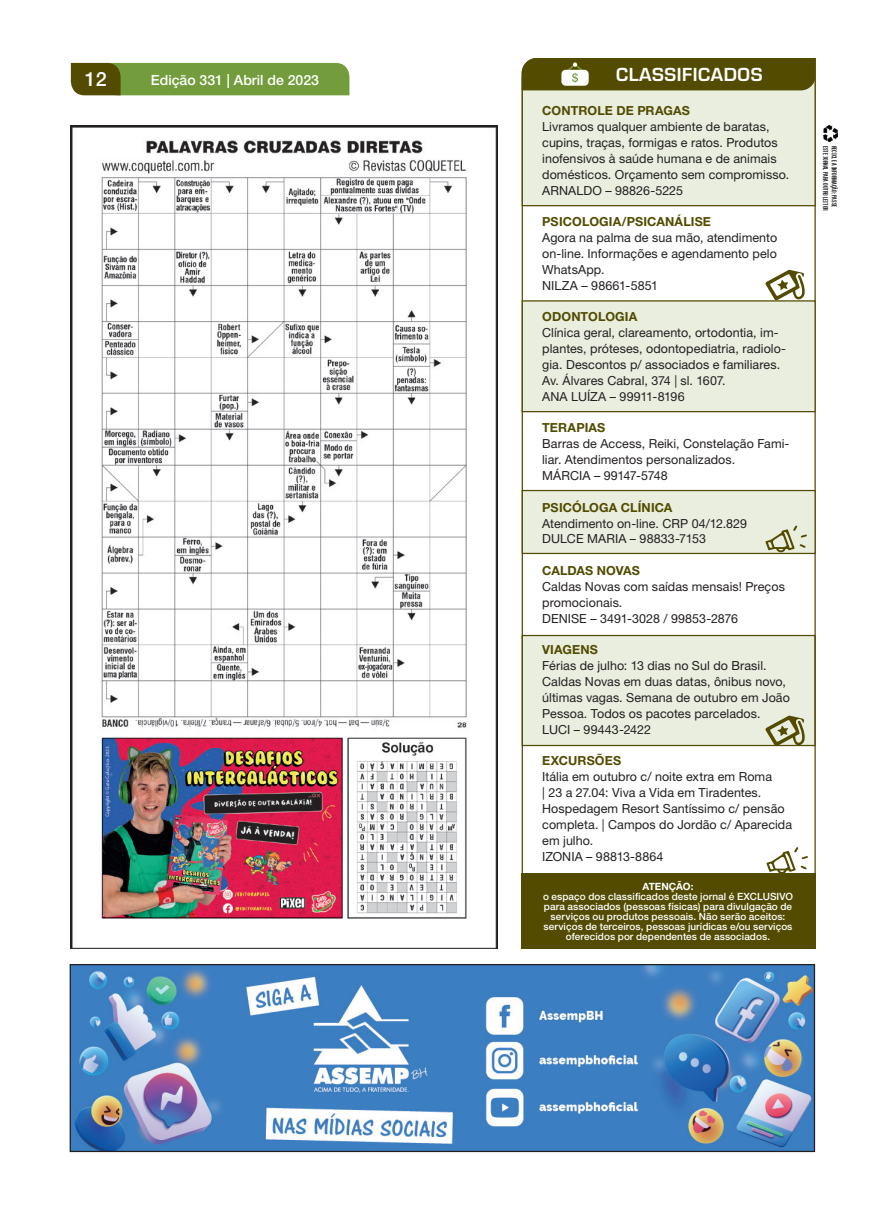
<style>
.page{position:relative;width:886px;height:1223px;background:#fff}
.page>*{position:absolute;margin:0;border:0;box-sizing:border-box;transform-origin:0 0}
.t1{font:500 19.62px "Helvetica Neue LT Std";color:#fff}
.t2{font:600 17.5px "Eurostile LT Std";letter-spacing:.03em;color:#fff}
.t3{font:500 14px "Helvetica Neue LT Std";color:#fff}
.Texto_box{font:12.5px/15.9px "Helvetica Neue LT Std";letter-spacing:.005em;color:#231f20}
.Texto_box-2{font:700 12.5px "Helvetica Neue LT Std";letter-spacing:.01em;color:#524b00}
.Texto_box-3{font:500 10px/10px "Helvetica Neue LT Std";letter-spacing:.005em;color:#fff;text-align:center}
.Texto_box-4{font:700 10px "Helvetica Neue LT Std";letter-spacing:-.005em;color:#fff}
.Intertitulo{font:7.5px "Alegre Sans";color:#231f20}
</style>
<div class="page">
<svg style="left:71px;top:63px;width:278px;height:32px;background:#6e8f33"></svg>
<img style="left:70px;top:126px;width:427px;height:822px">
<div style="left:522px;top:873px;width:294px;height:75px;background:#524b00"></div>
<svg style="left:521px;top:70px;width:295px;height:846px"></svg>
<div style="left:522px;top:300px;width:294px;height:112px;background:#e9eedf;border:1px solid #524b00"></div>
<div style="left:522px;top:77px;width:294px;height:129px;background:#e9eedf;border:1px solid #524b00"></div>
<div style="left:522px;top:490px;width:294px;height:64px;background:#e9eedf;border:1px solid #524b00"></div>
<img style="left:822px;top:126px;width:15px;height:16px">
<div style="left:522px;top:58px;width:294px;height:32px;background:#524b00"></div>
<svg style="left:766px;top:847px;width:42px;height:26px"></svg>
<svg style="left:765px;top:525px;width:42px;height:27px"></svg>
<svg style="left:765px;top:715px;width:40px;height:31px"></svg>
<svg style="left:765px;top:270px;width:40px;height:30px"></svg>
<img style="left:72px;top:966px;width:741px;height:184px">
<div style="left:70px;top:964px;width:745px;height:188px;border:1px solid #231f20"></div>
<h1 class="t1" style="left:85px;top:68px;width:23px">12</h1>
<p class="t3" style="left:151px;top:72px;width:170px">Edição 331 | Abril de 2023</p>
<p class="t2" style="left:616px;top:64px;width:148px">CLASSIFICADOS</p>
<p class="Texto_box-2" style="left:542px;top:103px;width:149px">CONTROLE DE PRAGAS</p>
<p class="Texto_box" style="left:542px;top:119px;width:248px">Livramos qualquer ambiente de baratas, cupins, traças, formigas e ratos. Produtos inofensivos à saúde humana e de animais domésticos. Orçamento sem compromisso.</p>
<p class="Texto_box" style="left:542px;top:182px;width:142px">ARNALDO – 98826-5225</p>
<p class="Texto_box-2" style="left:542px;top:214px;width:170px">PSICOLOGIA/PSICANÁLISE</p>
<p class="Texto_box" style="left:542px;top:230px;width:236px;text-align:justify">Agora na palma de sua mão, atendimento on-line. Informações e agendamento pelo WhatsApp.</p>
<p class="Texto_box" style="left:542px;top:277px;width:117px">NILZA – 98661-5851</p>
<p class="Texto_box-2" style="left:542px;top:309px;width:97px">ODONTOLOGIA</p>
<p class="Texto_box" style="left:542px;top:325px;width:245px">Clínica geral, clareamento, ortodontia, im&shy;plantes, próteses, odontopediatria, radiolo&shy;gia. Descontos p/ associados e familiares.<br>Av. Álvares Cabral, 374 | sl. 1607.</p>
<p class="Texto_box" style="left:542px;top:388px;width:144px">ANA LUÍZA – 99911-8196</p>
<p class="Texto_box-2" style="left:542px;top:420px;width:65px">TERAPIAS</p>
<p class="Texto_box" style="left:542px;top:436px;width:249px">Barras de Access, Reiki, Constelação Fami&shy;liar. Atendimentos personalizados.</p>
<p class="Texto_box" style="left:542px;top:467px;width:127px">MÁRCIA – 99147-5748</p>
<p class="Texto_box-2" style="left:542px;top:499px;width:132px">PSICÓLOGA CLÍNICA</p>
<p class="Texto_box" style="left:542px;top:515px;width:206px">Atendimento on-line. CRP 04/12.829</p>
<p class="Texto_box" style="left:542px;top:531px;width:165px">DULCE MARIA – 98833-7153</p>
<p class="Texto_box-2" style="left:542px;top:563px;width:99px">CALDAS NOVAS</p>
<p class="Texto_box" style="left:542px;top:578px;width:244px">Caldas Novas com saídas mensais! Preços promocionais.</p>
<p class="Texto_box" style="left:542px;top:610px;width:197px">DENISE – 3491-3028 / 99853-2876</p>
<p class="Texto_box-2" style="left:542px;top:642px;width:57px">VIAGENS</p>
<p class="Texto_box" style="left:542px;top:657px;width:249px">Férias de julho: 13 dias no Sul do Brasil.<br>Caldas Novas em duas datas, ônibus novo, últimas vagas. Semana de outubro em João Pessoa. Todos os pacotes parcelados.</p>
<p class="Texto_box" style="left:542px;top:721px;width:110px">LUCI – 99443-2422</p>
<p class="Texto_box-2" style="left:542px;top:753px;width:80px">EXCURSÕES</p>
<p class="Texto_box" style="left:542px;top:768px;width:251px">Itália em outubro c/ noite extra em Roma<br>| 23 a 27.04: Viva a Vida em Tiradentes.<br>Hospedagem Resort Santíssimo c/ pensão completa. | Campos do Jordão c/ Aparecida em julho.</p>
<p class="Texto_box" style="left:542px;top:848px;width:123px">IZONIA – 98813-8864</p>
<p class="Texto_box-4" style="left:642px;top:880px;width:53px">ATENÇÃO:</p>
<p class="Texto_box-3" style="left:543px;top:891px;width:251px">o espaço dos classificados deste jornal é EXCLUSIVO para associados (pessoas físicas) para divulgação de serviços ou produtos pessoais. Não serão aceitos: serviços de terceiros, pessoas jurídicas e/ou serviços oferecidos por dependentes de associados.</p>
<p class="Intertitulo" style="left:830px;top:146px;width:67px;rotate:90deg">ESTE JORNAL PARA OUTRO LEITOR</p>
<p class="Intertitulo" style="left:839px;top:146px;width:63px;rotate:90deg">RECICLE A INFORMAÇÃO: PASSE</p>
</div>
